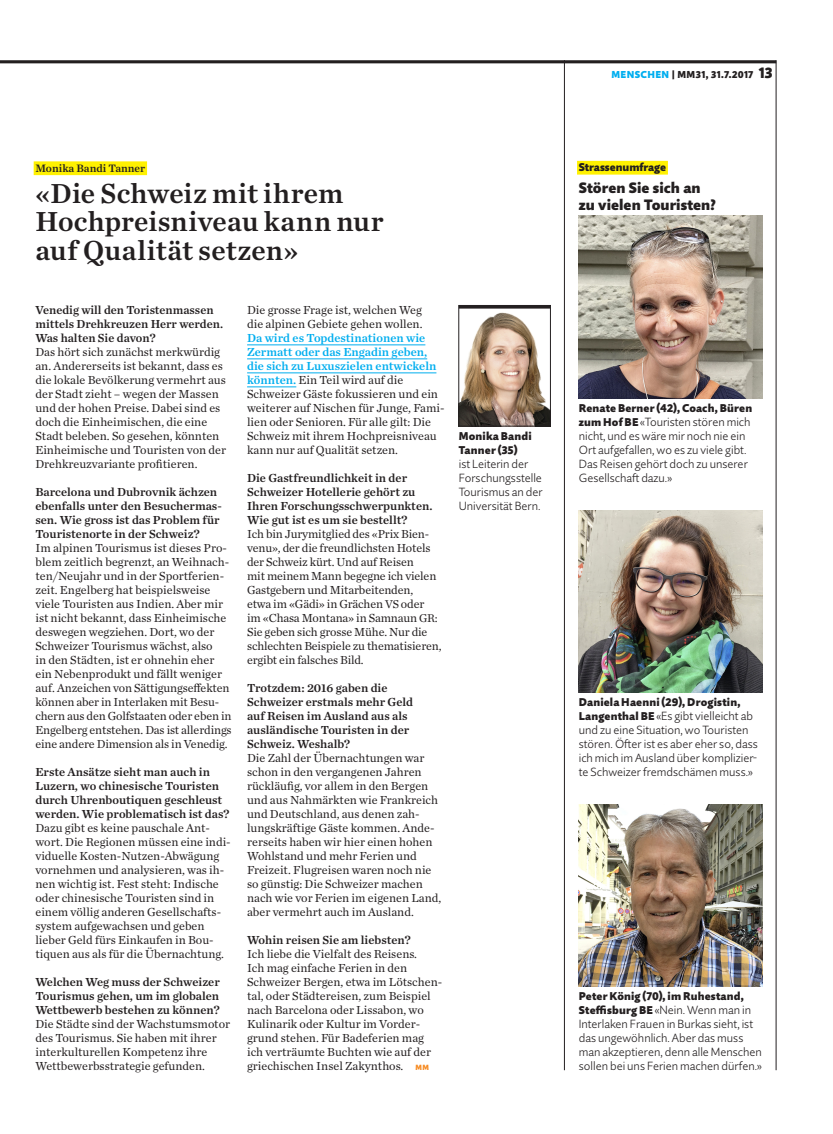
<style>
.page{position:relative;width:833px;height:1134px;background:#fff}
.page>*{position:absolute;margin:0;border:0;box-sizing:border-box;transform-origin:0 0}
._113_TI_23_CT_x04{font:28.75px/28.8px "Chronicle Text G1 Semi";letter-spacing:.01em;color:#231f20}
._164_TI_12_QS_x04{font:900 15px/17.5px "Quire Sans Pro";letter-spacing:.005em;color:#231f20}
._221_LT_Antwort_CT_x{font:12.25px/14px "Chronicle Text G1";color:#231f20}
._220_LT_Frage_CT_x40{font:12.25px/14px "Chronicle Text G1 Semi";color:#231f20}
._212_LT_stumpf_CT_x0{font:12.25px/14px "Chronicle Text G1";color:#231f20}
._221_LT_Antwort_CT_x-2{font:12.25px/14px "Chronicle Text G1 Semi";color:#231f20;text-align:justify}
._252_LT_stumpf_QS_x0{font:300 11.75px/14px "Quire Sans Pro";color:#231f20}
._252_LT_stumpf_QS_x0-2{font:900 11.25px/14px "Quire Sans Pro";letter-spacing:.015em;color:#231f20}
._100_SM_CT_x03{font:11.25px "Chronicle Text G1 Semi";color:#231f20}
._150_SM_QS_x03{font:900 11.25px "Quire Sans Pro";color:#231f20}
._300_Rubrik_Ausgabe{font:900 10px "Quire Sans Pro";letter-spacing:.04em;color:#231f20}
.s1{font-family:"Chronicle Text G1 Semi";color:#00aeef}
.s2{font-size:11.75px}
.s3{font-family:"Quire Sans Pro";font-weight:900;font-size:7.5px;color:#f6891f}
.s4{color:#00aeef}
.s5{font-size:15px}
.s6{font-weight:900;font-size:11.25px}
</style>
<div class="page">
<img style="left:579px;top:215px;width:183px;height:183px">
<img style="left:579px;top:510px;width:183px;height:182px">
<img style="left:579px;top:804px;width:183px;height:182px">
<img style="left:460px;top:312px;width:88px;height:112px">
<div style="left:458px;top:305px;width:92px;height:121px;border:1px solid #231f20"></div>
<svg style="left:459px;top:305px;width:91px;height:4px"></svg>
<div style="left:34px;top:161px;width:113px;height:14px;background:#fff101"></div>
<div style="left:577px;top:161px;width:91px;height:14px;background:#fff101"></div>
<hr style="left:247px;top:345px;width:178px;height:1px;background:#00aeef">
<hr style="left:247px;top:359px;width:180px;height:1px;background:#00aeef">
<hr style="left:247px;top:373px;width:189px;height:1px;background:#00aeef">
<hr style="left:247px;top:387px;width:49px;height:1px;background:#00aeef">
<hr style="left:564px;top:60px;width:1px;height:1010px;background:#231f20">
<hr style="left:776px;top:60px;width:1px;height:1010px;background:#231f20">
<hr style="left:0;top:60px;width:776px;height:3px;background:#231f20">
<p class="_100_SM_CT_x03" style="left:35px;top:159px;width:111px">Monika Bandi Tanner</p>
<p class="_113_TI_23_CT_x04" style="left:35px;top:177px;width:350px">«Die Schweiz mit ihrem<br>Hochpreisniveau kann nur auf Qualität setzen»</p>
<p class="_220_LT_Frage_CT_x40" style="left:35px;top:302px;width:189px">Venedig will den Toristenmassen mittels Drehkreuzen Herr werden.<br>Was halten Sie davon?</p>
<p class="_221_LT_Antwort_CT_x" style="left:35px;top:344px;width:192px">Das hört sich zunächst merkwürdig an. Andererseits ist bekannt, dass es die lokale Bevölkerung vermehrt aus der Stadt zieht – wegen der Massen und der hohen Preise. Dabei sind es doch die Einheimischen, die eine Stadt beleben. So gesehen, könnten Einheimische und Touristen von der Drehkreuzvariante profitieren.</p>
<p class="_220_LT_Frage_CT_x40" style="left:35px;top:484px;width:188px">Barcelona und Dubrovnik ächzen ebenfalls unter den Besuchermas&shy;sen. Wie gross ist das Problem für<br>Touristenorte in der Schweiz?</p>
<p class="_212_LT_stumpf_CT_x0" style="left:35px;top:540px;width:198px">Im alpinen Tourismus ist dieses Pro&shy;blem zeitlich begrenzt, an Weihnach&shy;ten/Neujahr und in der Sportferien&shy;zeit. Engelberg hat beispielsweise viele Touristen aus Indien. Aber mir ist nicht bekannt, dass Einheimische deswegen wegziehen. Dort, wo der Schweizer Tourismus wächst, also<br>in den Städten, ist er ohnehin eher ein Nebenprodukt und fällt weniger auf. Anzeichen von Sättigungseffekten können aber in Interlaken mit Besu&shy;chern aus den Golfstaaten oder eben in Engelberg entstehen. Das ist allerdings eine andere Dimension als in Venedig.</p>
<p class="_220_LT_Frage_CT_x40" style="left:35px;top:764px;width:195px">Erste Ansätze sieht man auch in Luzern, wo chinesische Touristen durch Uhrenboutiquen geschleust werden. Wie problematisch ist das?</p>
<p class="_221_LT_Antwort_CT_x" style="left:35px;top:820px;width:197px">Dazu gibt es keine pauschale Ant&shy;wort. Die Regionen müssen eine indi&shy;viduelle Kosten-Nutzen-Abwägung vornehmen und analysieren, was ih&shy;nen wichtig ist. Fest steht: Indische oder chinesische Touristen sind in einem völlig anderen Gesellschafts&shy;system aufgewachsen und geben lieber Geld fürs Einkaufen in Bou&shy;tiquen aus als für die Übernachtung.</p>
<p class="_221_LT_Antwort_CT_x-2" style="left:35px;top:974px;width:186px">Welchen Weg muss der Schweizer Tourismus gehen, um im globalen Wettbewerb bestehen zu können?</p>
<p class="_221_LT_Antwort_CT_x" style="left:35px;top:1016px;width:196px">Die Städte sind der Wachstumsmotor des Tourismus. Sie haben mit ihrer interkulturellen Kompetenz ihre Wettbewerbsstrategie gefunden.</p>
<p class="_221_LT_Antwort_CT_x" style="left:247px;top:302px;width:199px">Die grosse Frage ist, welchen Weg<br>die alpinen Gebiete gehen wollen.<br><span class="s1">Da wird es Topdestinationen wie Zermatt oder das Engadin geben, die sich zu Luxuszielen entwickeln könnten.</span> Ein Teil wird auf die Schweizer Gäste fokussieren und ein weiterer auf Nischen für Junge, Fami&shy;lien oder Senioren. Für alle gilt: Die Schweiz mit ihrem Hochpreisniveau kann nur auf Qualität setzen.</p>
<p class="_220_LT_Frage_CT_x40" style="left:247px;top:470px;width:187px">Die Gastfreundlichkeit in der<br>Schweizer Hotellerie gehört zu<br>Ihren Forschungsschwerpunkten.<br>Wie gut ist es um sie bestellt?</p>
<p class="_221_LT_Antwort_CT_x" style="left:247px;top:526px;width:196px">Ich bin Jurymitglied des «Prix Bien&shy;venu», der die freundlichsten Hotels der Schweiz kürt. Und auf Reisen<br>mit meinem Mann begegne ich vielen Gastgebern und Mitarbeitenden,<br>etwa im «Gädi» in Grächen <span class="s2">VS</span> oder<br>im «Chasa Montana» in Samnaun <span class="s2">GR</span>:<br>Sie geben sich grosse Mühe. Nur die schlechten Beispiele zu thematisieren, ergibt ein falsches Bild.</p>
<p class="_220_LT_Frage_CT_x40" style="left:247px;top:680px;width:167px">Trotzdem: 2016 gaben die<br>Schweizer erstmals mehr Geld auf Reisen im Ausland aus als ausländische Touristen in der<br>Schweiz. Weshalb?</p>
<p class="_221_LT_Antwort_CT_x" style="left:247px;top:750px;width:196px">Die Zahl der Übernachtungen war schon in den vergangenen Jahren rückläufig, vor allem in den Bergen und aus Nahmärkten wie Frankreich und Deutschland, aus denen zah&shy;lungskräftige Gäste kommen. Ande&shy;rerseits haben wir hier einen hohen Wohlstand und mehr Ferien und Freizeit. Flugreisen waren noch nie so günstig: Die Schweizer machen nach wie vor Ferien im eigenen Land, aber vermehrt auch im Ausland.</p>
<p class="_220_LT_Frage_CT_x40" style="left:247px;top:932px;width:165px">Wohin reisen Sie am liebsten?</p>
<p class="_221_LT_Antwort_CT_x" style="left:247px;top:946px;width:197px">Ich liebe die Vielfalt des Reisens.<br>Ich mag einfache Ferien in den Schweizer Bergen, etwa im Lötschen&shy;tal, oder Städtereisen, zum Beispiel nach Barcelona oder Lissabon, wo Kulinarik oder Kultur im Vorder&shy;grund stehen. Für Badeferien mag ich verträumte Buchten wie auf der griechischen Insel Zakynthos. <span class="s3">MM</span></p>
<p class="_252_LT_stumpf_QS_x0-2" style="left:459px;top:429px;width:74px">Monika Bandi<br>Tanner (35)</p>
<p class="_252_LT_stumpf_QS_x0" style="left:459px;top:457px;width:85px">ist Leiterin der<br>Forschungsstelle<br>Tourismus an der<br>Universität Bern.</p>
<p class="_300_Rubrik_Ausgabe" style="left:611px;top:68px;width:163px"><span class="s4">MENSCHEN</span> | MM31, 31.7.2017 <span class="s5">13</span></p>
<p class="_150_SM_QS_x03" style="left:579px;top:160px;width:89px">Strassenumfrage</p>
<p class="_164_TI_12_QS_x04" style="left:579px;top:178px;width:139px">Stören Sie sich an zu vielen Touristen?</p>
<p class="_252_LT_stumpf_QS_x0-2" style="left:579px;top:401px;width:175px">Renate Berner (42), Coach, Büren</p>
<p class="_252_LT_stumpf_QS_x0" style="left:579px;top:415px;width:173px"><span class="s6">zum Hof BE</span> «Touristen stören mich nicht, und es wäre mir noch nie ein<br>Ort aufgefallen, wo es zu viele gibt.<br>Das Reisen gehört doch zu unserer<br>Gesellschaft dazu.»</p>
<p class="_252_LT_stumpf_QS_x0-2" style="left:579px;top:695px;width:163px">Daniela Haenni (29), Drogistin,</p>
<p class="_252_LT_stumpf_QS_x0" style="left:579px;top:709px;width:181px"><span class="s6">Langenthal BE</span> «Es gibt vielleicht ab und zu eine Situation, wo Touristen stören. Öfter ist es aber eher so, dass ich mich im Ausland über komplizier&shy;te Schweizer fremdschämen muss.»</p>
<p class="_252_LT_stumpf_QS_x0-2" style="left:579px;top:989px;width:167px">Peter König (70), im Ruhestand,</p>
<p class="_252_LT_stumpf_QS_x0" style="left:579px;top:1003px;width:185px"><span class="s6">Steffisburg BE</span> «Nein. Wenn man in Interlaken Frauen in Burkas sieht, ist das ungewöhnlich. Aber das muss man akzeptieren, denn alle Menschen sollen bei uns Ferien machen dürfen.»</p>
</div>
